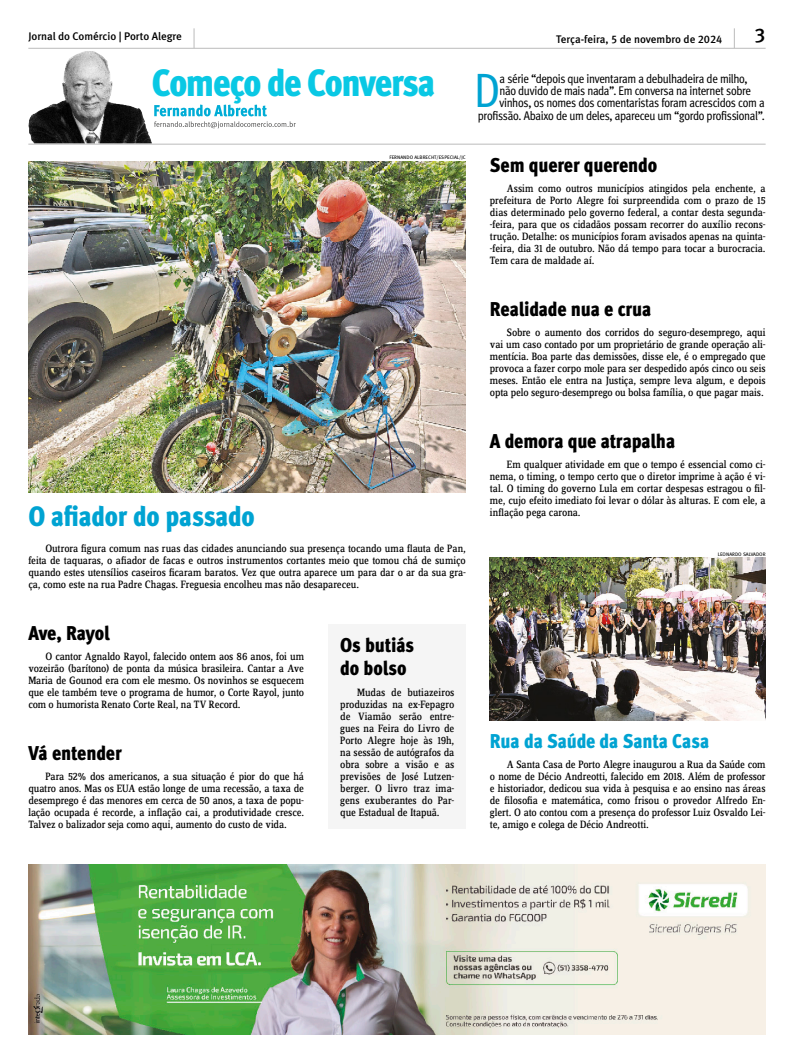
<style>
.page{position:relative;width:794px;height:1063px;background:#fff}
.page>*{position:absolute;margin:0;border:0;box-sizing:border-box;transform-origin:0 0}
.Capitular_ABRE{font:48.2px "Meta Cond";color:#00a3d2}
.t1{font:38px "Meta Cond Black LF";letter-spacing:-.035em;color:#09c8e4}
.TÍTULO_Principal{font:28px "Meta Cond Black LF";letter-spacing:-.01em;color:#00a3d2}
.TÍTULO_Secundárias{font:20px/23px "Meta Cond Black LF";letter-spacing:-.01em;color:#000}
.TÍTULO_Secundárias-2{font:20px "Meta Cond Black LF";letter-spacing:-.01em;color:#00a3d2}
.t2{font:19.9px "Meta Medium LF";color:#000}
.Capitular_ABRE-2{font:12.5px "Meta Cond";letter-spacing:-.03em;color:#000}
.TEXTO__Começo_de_con{font:11px/12px "Zine Serif Dis";letter-spacing:-.015em;color:#000;text-align:justify}
.Cabeçalho{font:11px "Meta Medium LF";color:#000}
.Crédito{font:5px "Meta Book Caps";color:#000}
</style>
<div class="page">
<img style="left:28px;top:51px;width:124px;height:93px">
<svg style="left:154px;top:105px;width:142px;height:23px"></svg>
<hr style="left:28px;top:48px;width:737px;height:1px;background:#bbb">
<hr style="left:28px;top:144px;width:737px;height:1px;background:#bbb">
<svg style="left:734px;top:28px;width:1px;height:20px"></svg>
<svg style="left:194px;top:28px;width:1px;height:20px"></svg>
<div style="left:328px;top:624px;width:138px;height:204px;background:#f5f5f5"></div>
<img style="left:28px;top:161px;width:438px;height:331px">
<img style="left:490px;top:557px;width:275px;height:163px">
<img style="left:28px;top:865px;width:737px;height:170px">
<p class="Cabeçalho" style="left:28px;top:30px;width:155px">Jornal do Comércio | Porto Alegre</p>
<p class="Cabeçalho" style="left:556px;top:32px;width:168px">Terça-feira, 5 de novembro de 2024</p>
<p class="t2" style="left:754px;top:24px;width:13px">3</p>
<h2 class="t1" style="left:152px;top:60px;width:285px">Começo de Conversa</h2>
<p class="Capitular_ABRE" style="left:474px;top:63px;width:28px">D</p>
<p class="Capitular_ABRE-2" style="left:499px;top:71px;width:250px">a série “depois que inventaram a debulhadeira de milho,</p>
<p class="Capitular_ABRE-2" style="left:499px;top:84px;width:253px">não duvido de mais nada”. Em conversa na internet sobre</p>
<p class="Capitular_ABRE-2" style="left:499px;top:96px;width:266px">vinhos, os nomes dos comentaristas foram acrescidos com a</p>
<p class="Capitular_ABRE-2" style="left:478px;top:108px;width:289px">profissão. Abaixo de um deles, apareceu um “gordo profissional”.</p>
<p class="Crédito" style="left:389px;top:154px;width:78px">FERNANDO ALBRECHT/ESPECIAL/JC</p>
<p class="TÍTULO_Secundárias" style="left:490px;top:153px;width:169px">Sem querer querendo</p>
<p class="TEXTO__Começo_de_con" style="left:490px;top:183px;width:277px;text-indent:17px">Assim como outros municípios atingidos pela enchente, a prefeitura de Porto Alegre foi surpreendida com o prazo de 15 dias determinado pelo governo federal, a contar desta segunda--feira, para que os cidadãos possam recorrer do auxílio recons&shy;trução. Detalhe: os municípios foram avisados apenas na quinta--feira, dia 31 de outubro. Não dá tempo para tocar a burocracia.<br>Tem cara de maldade aí.</p>
<p class="TÍTULO_Principal" style="left:28px;top:499px;width:228px">O afiador do passado</p>
<p class="TEXTO__Começo_de_con" style="left:28px;top:543px;width:439px;text-indent:17px">Outrora figura comum nas ruas das cidades anunciando sua presença tocando uma flauta de Pan, feita de taquaras, o afiador de facas e outros instrumentos cortantes meio que tomou chá de sumiço quando estes utensílios caseiros ficaram baratos. Vez que outra aparece um para dar o ar da sua gra&shy;ça, como este na rua Padre Chagas. Freguesia encolheu mas não desapareceu.</p>
<p class="TÍTULO_Secundárias" style="left:28px;top:621px;width:83px">Ave, Rayol</p>
<p class="TEXTO__Começo_de_con" style="left:28px;top:651px;width:277px;text-indent:17px">O cantor Agnaldo Rayol, falecido ontem aos 86 anos, foi um vozeirão (barítono) de ponta da música brasileira. Cantar a Ave Maria de Gounod era com ele mesmo. Os novinhos se esquecem que ele também teve o programa de humor, o Corte Rayol, junto com o humorista Renato Corte Real, na TV Record.</p>
<p class="TÍTULO_Secundárias" style="left:28px;top:741px;width:95px">Vá entender</p>
<p class="TEXTO__Começo_de_con" style="left:28px;top:771px;width:277px;text-indent:17px">Para 52% dos americanos, a sua situação é pior do que há quatro anos. Mas os EUA estão longe de uma recessão, a taxa de desemprego é das menores em cerca de 50 anos, a taxa de popu&shy;lação ocupada é recorde, a inflação cai, a produtividade cresce.<br>Talvez o balizador seja como aqui, aumento do custo de vida.</p>
<p class="TÍTULO_Secundárias" style="left:340px;top:633px;width:75px">Os butiás do bolso</p>
<p class="TEXTO__Começo_de_con" style="left:340px;top:687px;width:116px;text-indent:17px">Mudas de butiazeiros produzidas na ex-Fepagro de Viamão serão entre&shy;gues na Feira do Livro de Porto Alegre hoje às 19h, na sessão de autógrafos da obra sobre a visão e as previsões de José Lutzen&shy;berger. O livro traz ima&shy;gens exuberantes do Par&shy;que Estadual de Itapuã.</p>
<p class="TÍTULO_Secundárias" style="left:490px;top:297px;width:163px">Realidade nua e crua</p>
<p class="TEXTO__Começo_de_con" style="left:490px;top:327px;width:277px;text-indent:17px">Sobre o aumento dos corridos do seguro-desemprego, aqui vai um caso contado por um proprietário de grande operação ali&shy;mentícia. Boa parte das demissões, disse ele, é o empregado que provoca a fazer corpo mole para ser despedido após cinco ou seis meses. Então ele entra na Justiça, sempre leva algum, e depois opta pelo seguro-desemprego ou bolsa família, o que pagar mais.</p>
<p class="TÍTULO_Secundárias" style="left:490px;top:429px;width:187px">A demora que atrapalha</p>
<p class="TEXTO__Começo_de_con" style="left:490px;top:459px;width:277px;text-indent:17px">Em qualquer atividade em que o tempo é essencial como ci&shy;nema, o timing, o tempo certo que o diretor imprime à ação é vi&shy;tal. O timing do governo Lula em cortar despesas estragou o fil&shy;me, cujo efeito imediato foi levar o dólar às alturas. E com ele, a inflação pega carona.</p>
<p class="Crédito" style="left:718px;top:552px;width:49px">LEONARDO SALVADOR</p>
<p class="TÍTULO_Secundárias-2" style="left:490px;top:729px;width:221px">Rua da Saúde da Santa Casa</p>
<p class="TEXTO__Começo_de_con" style="left:490px;top:759px;width:277px;text-indent:17px">A Santa Casa de Porto Alegre inaugurou a Rua da Saúde com o nome de Décio Andreotti, falecido em 2018. Além de professor e historiador, dedicou sua vida à pesquisa e ao ensino nas áreas de filosofia e matemática, como frisou o provedor Alfredo En&shy;glert. O ato contou com a presença do professor Luiz Osvaldo Lei&shy;te, amigo e colega de Décio Andreotti.</p>
</div>
